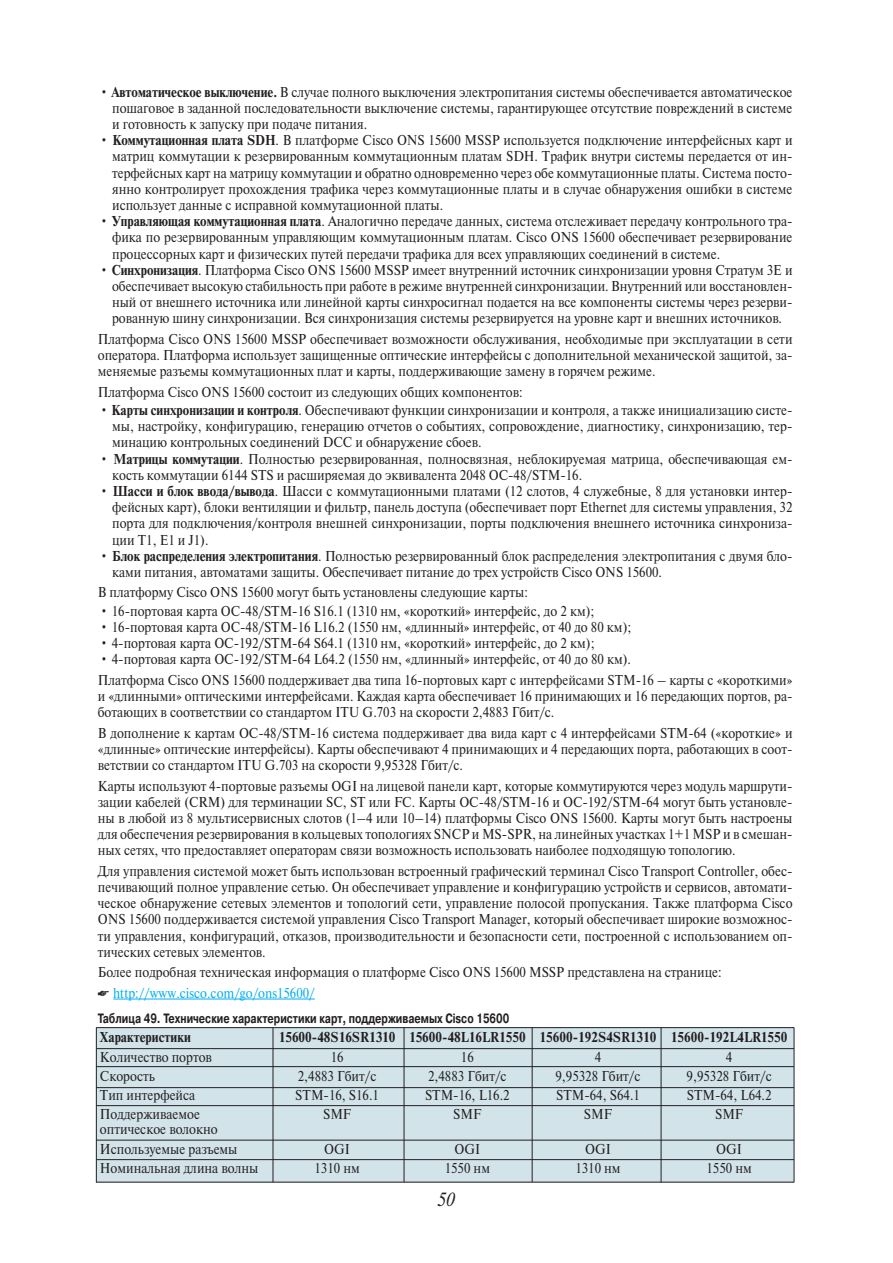
<style>
.page{position:relative;width:893px;height:1263px;background:#fff}
.page>*{position:absolute;margin:0;border:0;box-sizing:border-box;transform-origin:0 0}
.t1{font:italic 18px "Newton C";color:#231f20;scale:.9 1}
.t2{font:13.5px/16.2px "Newton C";color:#231f20;text-align:justify;scale:.9 1}
.t3{font:700 13.5px "Newton C";color:#231f20;scale:.9 1}
.t4{font:700 13.5px "Pragmatica C";color:#231f20;scale:.75 1}
.s1{font-weight:700}
.s2{color:#00aeef}
</style>
<div class="page">
<svg style="left:95px;top:998px;width:700px;height:185px"></svg>
<p class="t2" style="left:112px;top:84px;width:757px;text-indent:-13px">• <span class="s1">Автоматическое выключение.</span> В случае полного выключения электропитания системы обеспечивается автоматическое пошаговое в заданной последовательности выключение системы, гарантирующее отсутствие повреждений в системе и готовность к запуску при подаче питания.</p>
<p class="t2" style="left:112px;top:133px;width:757px;text-indent:-13px">• <span class="s1">Коммутационная плата SDH</span>. В платформе Cisco ONS 15600 MSSP используется подключение интерфейсных карт и матриц коммутации к резервированным коммутационным платам SDH. Трафик внутри системы передается от ин&shy;терфейсных карт на матрицу коммутации и обратно одновременно через обе коммутационные платы. Система посто&shy;янно контролирует прохождения трафика через коммутационные платы и в случае обнаружения ошибки в системе использует данные с исправной коммутационной платы.</p>
<p class="t2" style="left:112px;top:214px;width:757px;text-indent:-13px">• <span class="s1">Управляющая коммутационная плата</span>. Аналогично передаче данных, система отслеживает передачу контрольного тра&shy;фика по резервированным управляющим коммутационным платам. Cisco ONS 15600 обеспечивает резервирование процессорных карт и физических путей передачи трафика для всех управляющих соединений в системе.</p>
<p class="t2" style="left:112px;top:263px;width:757px;text-indent:-13px">• <span class="s1">Синхронизация</span>. Платформа Cisco ONS 15600 MSSP имеет внутренний источник синхронизации уровня Стратум 3E и обеспечивает высокую стабильность при работе в режиме внутренней синхронизации. Внутренний или восстановлен&shy;ный от внешнего источника или линейной карты синхросигнал подается на все компоненты системы через резерви&shy;рованную шину синхронизации. Вся синхронизация системы резервируется на уровне карт и внешних источников.</p>
<p class="t2" style="left:98px;top:332px;width:773px">Платформа Cisco ONS 15600 MSSP обеспечивает возможности обслуживания, необходимые при эксплуатации в сети оператора. Платформа использует защищенные оптические интерфейсы с дополнительной механической защитой, за&shy;меняемые разъемы коммутационных плат и карты, поддерживающие замену в горячем режиме.</p>
<p class="t2" style="left:98px;top:385px;width:473px">Платформа Cisco ONS 15600 состоит из следующих общих компонентов:</p>
<p class="t2" style="left:112px;top:403px;width:757px;text-indent:-13px">• <span class="s1">Карты синхронизации и контроля</span>. Обеспечивают функции синхронизации и контроля, а также инициализацию систе&shy;мы, настройку, конфигурацию, генерацию отчетов о событиях, сопровождение, диагностику, синхронизацию, тер&shy;минацию контрольных соединений DCC и обнаружение сбоев.</p>
<p class="t2" style="left:112px;top:451px;width:757px;text-indent:-13px">• <span class="s1">Матрицы коммутации</span>. Полностью резервированная, полносвязная, неблокируемая матрица, обеспечивающая ем&shy;кость коммутации 6144 STS и расширяемая до эквивалента 2048 OC-48/STM-16.</p>
<p class="t2" style="left:112px;top:484px;width:757px;text-indent:-13px">• <span class="s1">Шасси и блок ввода/вывода</span>. Шасси с коммутационными платами (12 слотов, 4 служебные, 8 для установки интер&shy;фейсных карт), блоки вентиляции и фильтр, панель доступа (обеспечивает порт Ethernet для системы управления, 32 порта для подключения/контроля внешней синхронизации, порты подключения внешнего источника синхрониза&shy;ции T1, E1 и J1).</p>
<p class="t2" style="left:112px;top:549px;width:757px;text-indent:-13px">• <span class="s1">Блок распределения электропитания</span>. Полностью резервированный блок распределения электропитания с двумя бло&shy;ками питания, автоматами защиты. Обеспечивает питание до трех устройств Cisco ONS 15600.</p>
<p class="t2" style="left:98px;top:585px;width:479px">В платформу Cisco ONS 15600 могут быть установлены следующие карты:</p>
<p class="t2" style="left:99px;top:604px;width:551px">• 16-портовая карта OC-48/STM-16 S16.1 (1310 нм, «короткий» интерфейс, до 2 км);</p>
<p class="t2" style="left:99px;top:620px;width:592px">• 16-портовая карта OC-48/STM-16 L16.2 (1550 нм, «длинный» интерфейс, от 40 до 80 км);</p>
<p class="t2" style="left:99px;top:636px;width:551px">• 4-портовая карта OC-192/STM-64 S64.1 (1310 нм, «короткий» интерфейс, до 2 км);</p>
<p class="t2" style="left:98px;top:650px;width:773px;line-height:20.4px">• 4-портовая карта OC-192/STM-64 L64.2 (1550 нм, «длинный» интерфейс, от 40 до 80 км).<br>Платформа Cisco ONS 15600 поддерживает два типа 16-портовых карт с интерфейсами STM-16 – карты с «короткими»</p>
<p class="t2" style="left:98px;top:689px;width:773px">и «длинными» оптическими интерфейсами. Каждая карта обеспечивает 16 принимающих и 16 передающих портов, ра&shy;ботающих в соответствии со стандартом ITU G.703 на скорости 2,4883 Гбит/с.</p>
<p class="t2" style="left:98px;top:726px;width:773px">В дополнение к картам OC-48/STM-16 система поддерживает два вида карт с 4 интерфейсами STM-64 («короткие» и «длинные» оптические интерфейсы). Карты обеспечивают 4 принимающих и 4 передающих порта, работающих в соот&shy;ветствии со стандартом ITU G.703 на скорости 9,95328 Гбит/с.</p>
<p class="t2" style="left:98px;top:778px;width:773px">Карты используют 4-портовые разъемы OGI на лицевой панели карт, которые коммутируются через модуль маршрути&shy;зации кабелей (CRM) для терминации SC, ST или FC. Карты OC-48/STM-16 и OC-192/STM-64 могут быть установле&shy;ны в любой из 8 мультисервисных слотов (1–4 или 10–14) платформы Cisco ONS 15600. Карты могут быть настроены для обеспечения резервирования в кольцевых топологиях SNCP и MS-SPR, на линейных участках 1+1 MSP и в смешан&shy;ных сетях, что предоставляет операторам связи возможность использовать наиболее подходящую топологию.</p>
<p class="t2" style="left:98px;top:864px;width:773px">Для управления системой может быть использован встроенный графический терминал Cisco Transport Controller, обес&shy;печивающий полное управление сетью. Он обеспечивает управление и конфигурацию устройств и сервисов, автомати&shy;ческое обнаружение сетевых элементов и топологий сети, управление полосой пропускания. Также платформа Cisco ONS 15600 поддерживается системой управления Cisco Transport Manager, который обеспечивает широкие возможнос&shy;ти управления, конфигураций, отказов, производительности и безопасности сети, построенной с использованием оп&shy;тических сетевых элементов.</p>
<p class="t2" style="left:98px;top:963px;width:694px;line-height:20.4px">Более подробная техническая информация о платформе Cisco ONS 15600 MSSP представлена на странице: ☛ <span class="s2">http://www.cisco.com/go/ons15600/</span></p>
<p class="t4" style="left:98px;top:1013px;width:550px">Таблица 49. Технические характеристики карт, поддерживаемых Cisco 15600</p>
<p class="t3" style="left:100px;top:1032px;width:102px">Характеристики</p>
<p class="t3" style="left:279px;top:1032px;width:567px">15600-48S16SR1310 15600-48L16LR1550 15600-192S4SR1310 15600-192L4LR1550</p>
<p class="t2" style="left:100px;top:1049px;width:126px">Количество портов</p>
<p class="t2" style="left:331px;top:1049px;width:16px">16</p>
<p class="t2" style="left:461px;top:1049px;width:16px">16</p>
<p class="t2" style="left:594px;top:1049px;width:9px">4</p>
<p class="t2" style="left:726px;top:1049px;width:9px">4</p>
<p class="t2" style="left:100px;top:1069px;width:62px">Скорость</p>
<p class="t2" style="left:298px;top:1069px;width:89px">2,4883 Гбит/с</p>
<p class="t2" style="left:428px;top:1069px;width:89px">2,4883 Гбит/с</p>
<p class="t2" style="left:555px;top:1069px;width:96px">9,95328 Гбит/с</p>
<p class="t2" style="left:686px;top:1069px;width:96px">9,95328 Гбит/с</p>
<p class="t2" style="left:100px;top:1088px;width:107px">Тип интерфейса</p>
<p class="t2" style="left:295px;top:1088px;width:94px">STM-16, S16.1</p>
<p class="t2" style="left:425px;top:1088px;width:96px">STM-16, L16.2</p>
<p class="t2" style="left:556px;top:1088px;width:95px">STM-64, S64.1</p>
<p class="t2" style="left:686px;top:1088px;width:96px">STM-64, L64.2</p>
<p class="t2" style="left:100px;top:1107px;width:113px">Поддерживаемое</p>
<p class="t2" style="left:323px;top:1107px;width:33px">SMF</p>
<p class="t2" style="left:453px;top:1107px;width:33px">SMF</p>
<p class="t2" style="left:584px;top:1107px;width:33px">SMF</p>
<p class="t2" style="left:715px;top:1107px;width:33px">SMF</p>
<p class="t2" style="left:100px;top:1121px;width:154px;line-height:19.2px">оптическое волокно<br>Используемые разъемы</p>
<p class="t2" style="left:324px;top:1142px;width:30px">OGI</p>
<p class="t2" style="left:454px;top:1142px;width:30px">OGI</p>
<p class="t2" style="left:585px;top:1142px;width:30px">OGI</p>
<p class="t2" style="left:716px;top:1142px;width:30px">OGI</p>
<p class="t2" style="left:100px;top:1161px;width:177px">Номинальная длина волны</p>
<p class="t2" style="left:314px;top:1161px;width:52px">1310 нм</p>
<p class="t2" style="left:444px;top:1161px;width:52px">1550 нм</p>
<p class="t2" style="left:575px;top:1161px;width:52px">1310 нм</p>
<p class="t2" style="left:706px;top:1161px;width:52px">1550 нм</p>
<h1 class="t1" style="left:436px;top:1192px;width:21px">50</h1>
</div>
